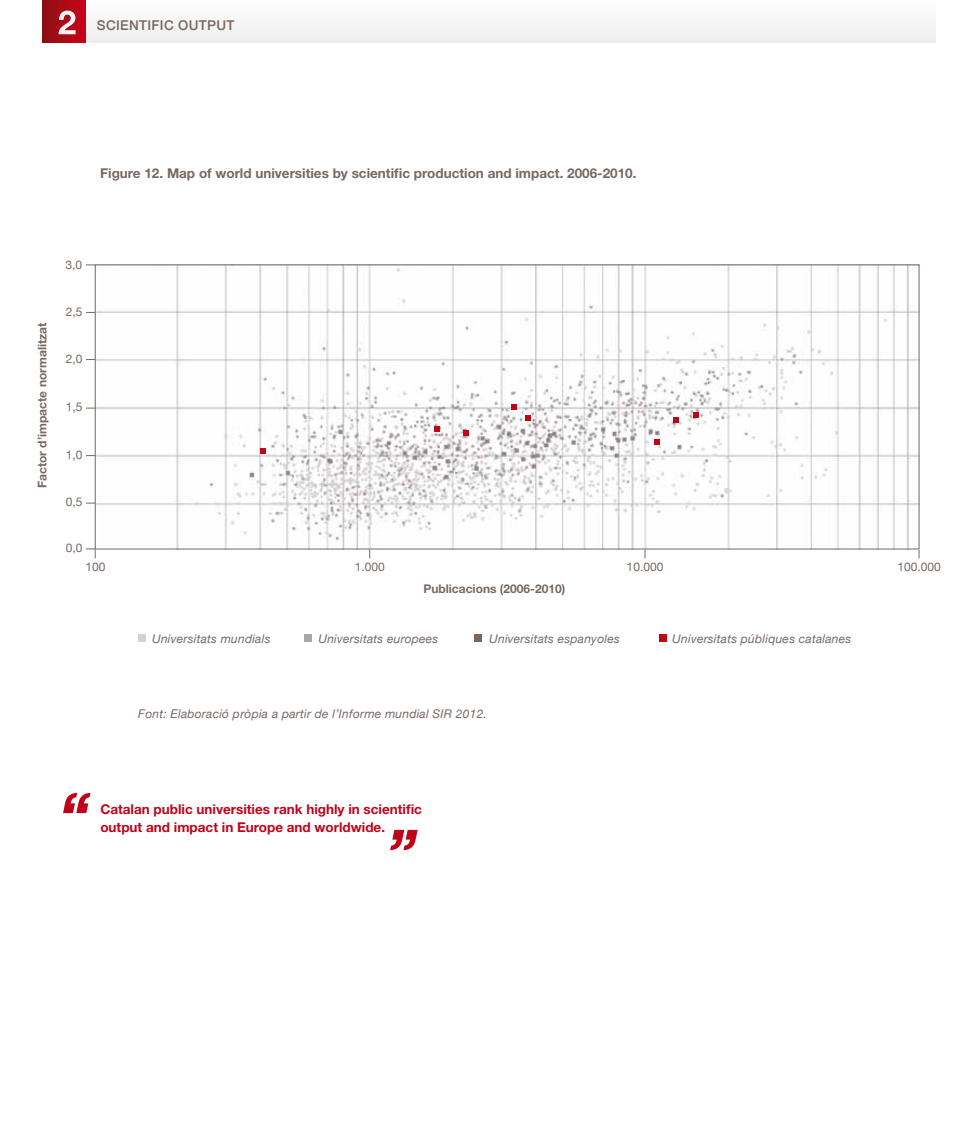
<style>
.page{position:relative;width:978px;height:1127px;background:#fff}
.page>*{position:absolute;margin:0;border:0;box-sizing:border-box;transform-origin:0 0}
.t1{font:700 13.5px/18px "Helvetica Neue";color:#c00418}
.t2{font:700 13.5px "Helvetica Neue";color:#776862}
.t3{font:500 13.5px "Helvetica Neue";letter-spacing:.025em;color:#776862}
.t4{font:italic 12px "Helvetica Neue";letter-spacing:.02em;color:#776862}
.t5{font:700 12px "Helvetica Neue";color:#776862}
.t6{font:12px "Helvetica Neue";color:#776862}
</style>
<div class="page">
<svg style="left:63px;top:793px;width:28px;height:20px"></svg>
<svg style="left:390px;top:830px;width:28px;height:20px"></svg>
<div style="left:43px;top:0;width:892px;height:43px;background:#f6f6f6"></div>
<svg style="left:43px;top:0;width:42px;height:43px"></svg>
<svg style="left:59px;top:11px;width:17px;height:23px"></svg>
<svg style="left:86px;top:548px;width:10px;height:10px"></svg>
<img style="left:97px;top:266px;width:820px;height:281px">
<svg style="left:260px;top:448px;width:5px;height:5px"></svg>
<div style="left:138px;top:634px;width:7px;height:8px;background:#d6d2d0"></div>
<div style="left:305px;top:634px;width:7px;height:8px;background:#ada5a1"></div>
<div style="left:475px;top:634px;width:7px;height:8px;background:#776862"></div>
<div style="left:660px;top:634px;width:7px;height:8px;background:#c00418"></div>
<svg style="left:434px;top:426px;width:5px;height:6px"></svg>
<svg style="left:511px;top:404px;width:6px;height:6px"></svg>
<svg style="left:464px;top:430px;width:5px;height:6px"></svg>
<svg style="left:525px;top:415px;width:5px;height:5px"></svg>
<svg style="left:655px;top:439px;width:5px;height:5px"></svg>
<svg style="left:674px;top:417px;width:5px;height:6px"></svg>
<svg style="left:693px;top:412px;width:6px;height:6px"></svg>
<p class="t3" style="left:97px;top:14px;width:139px">SCIENTIFIC OUTPUT</p>
<p class="t2" style="left:100px;top:164px;width:538px">Figure 12. Map of world universities by scientific production and impact. 2006-2010.</p>
<p class="t5" style="left:35px;top:488px;width:167px;rotate:-90deg">Factor d’impacte normalitzat</p>
<p class="t6" style="left:66px;top:256px;width:18px">3,0</p>
<p class="t6" style="left:66px;top:303px;width:18px">2,5</p>
<p class="t6" style="left:66px;top:350px;width:18px">2,0</p>
<p class="t6" style="left:66px;top:398px;width:18px">1,5</p>
<p class="t6" style="left:66px;top:446px;width:18px">1,0</p>
<p class="t6" style="left:66px;top:493px;width:18px">0,5</p>
<p class="t6" style="left:66px;top:539px;width:18px">0,0</p>
<p class="t6" style="left:86px;top:558px;width:22px">100</p>
<p class="t6" style="left:355px;top:558px;width:32px">1.000</p>
<p class="t5" style="left:423px;top:582px;width:143px">Publicacions (2006-2010)</p>
<p class="t6" style="left:627px;top:558px;width:38px">10.000</p>
<p class="t6" style="left:897px;top:558px;width:45px">100.000</p>
<p class="t4" style="left:152px;top:630px;width:120px">Universitats mundials</p>
<p class="t4" style="left:318px;top:630px;width:121px">Universitats europees</p>
<p class="t4" style="left:489px;top:630px;width:132px">Universitats espanyoles</p>
<p class="t4" style="left:672px;top:630px;width:181px">Universitats públiques catalanes</p>
<p class="t4" style="left:138px;top:705px;width:350px">Font: Elaboració pròpia a partir de l’Informe mundial SIR 2012.</p>
<p class="t1" style="left:100px;top:800px;width:323px">Catalan public universities rank highly in scientific output and impact in Europe and worldwide.</p>
</div>
